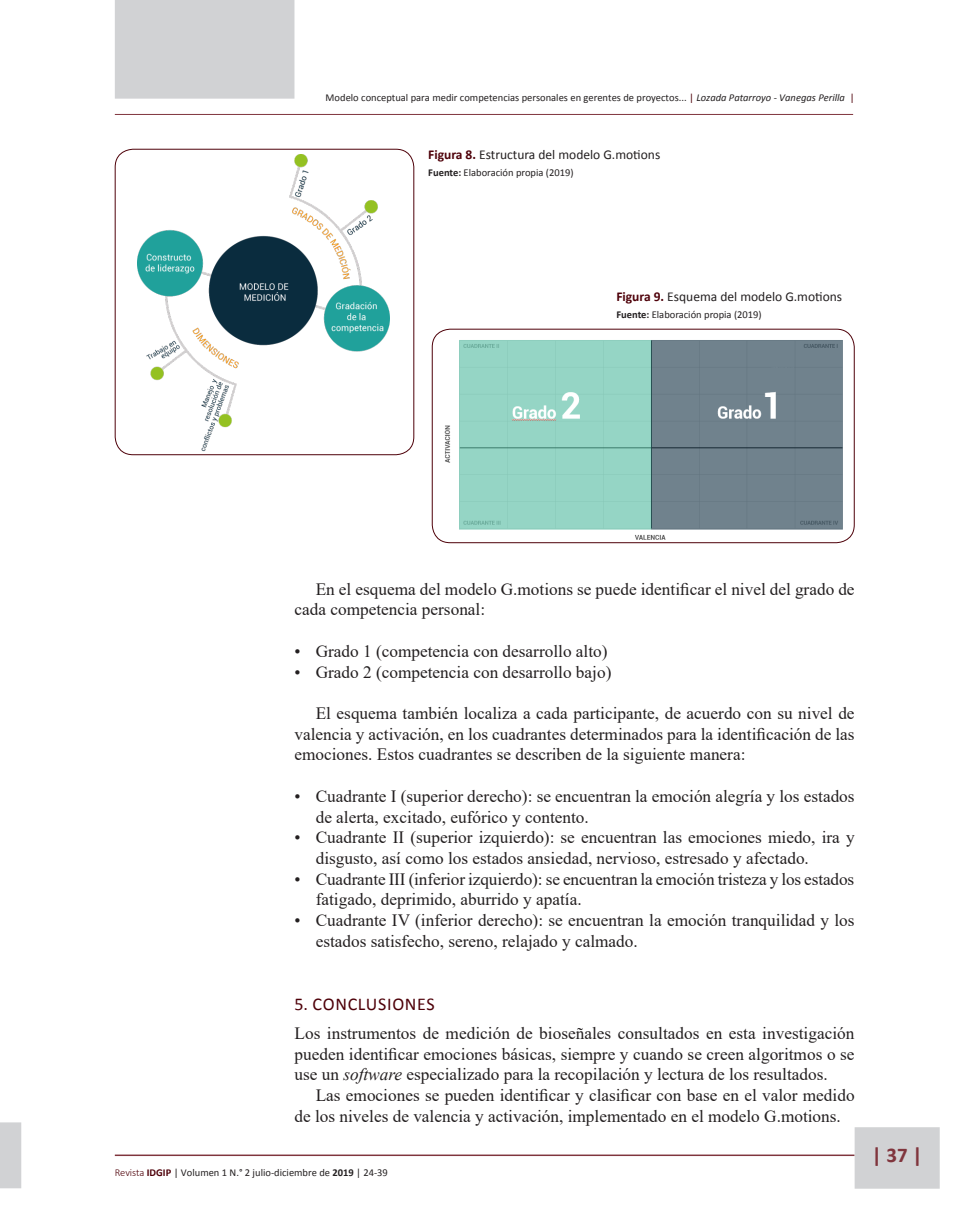
<style>
.page{position:relative;width:961px;height:1231px;background:#fff}
.page>*{position:absolute;margin:0;border:0;box-sizing:border-box;transform-origin:0 0}
.t1{font:700 21px "Calibri";color:#80353d}
.n1{font:18px "Calibri";letter-spacing:.04em;color:#4e0009}
.pp{font:17.25px/20.7px "Times New Roman";color:#231f20}
.C__de_texto{font:17.25px/20.7px "Times New Roman";color:#231f20}
.t2{font:14.4px "Times New Roman";color:#231f20}
.tit-figura{font:13.5px "Calibri";color:#231f20}
.t3{font:13.2px "Times New Roman";color:#231f20}
.tit-figura-2{font:10.5px "Calibri";color:#231f20}
.s1{color:#4e0009}
.s2{font-style:italic}
.s3{font-weight:700;color:#4e0009}
.s4{font-weight:700}
.s5{font-weight:300;color:#4e0009}
</style>
<div class="page">
<hr style="left:115px;top:1154px;width:739px;height:2px;background:#80353d">
<hr style="left:115px;top:114px;width:738px;height:1px;background:#80353d">
<div style="left:115px;top:0;width:179px;height:99px;background:#d1d2d4"></div>
<div style="left:854px;top:1127px;width:85px;height:61px;background:#d1d2d4"></div>
<img style="left:137px;top:155px;width:253px;height:297px">
<div style="left:115px;top:149px;width:299px;height:306px;border:1px solid #4e0009;border-radius:18px"></div>
<img style="left:444px;top:340px;width:401px;height:201px">
<div style="left:432px;top:329px;width:422px;height:214px;border:1px solid #4e0009;border-radius:18px"></div>
<svg style="left:0;top:1122px;width:21px;height:66px"></svg>
<p class="tit-figura-2" style="left:325px;top:91px;width:530px">Modelo conceptual para medir competencias personales en gerentes de proyectos... <span class="s1">|</span> <span class="s2">Lozada Patarroyo - Vanegas Perilla</span> <span class="s1">|</span></p>
<p class="tit-figura" style="left:428px;top:146px;width:233px"><span class="s3">Figura 8.</span> Estructura del modelo G.motions</p>
<p class="tit-figura-2" style="left:428px;top:166px;width:147px"><span class="s4">Fuente:</span> Elaboración propia (2019)</p>
<p class="tit-figura" style="left:616px;top:288px;width:227px"><span class="s3">Figura 9.</span> Esquema del modelo G.motions</p>
<p class="tit-figura-2" style="left:616px;top:308px;width:147px"><span class="s4">Fuente:</span> Elaboración propia (2019)</p>
<p class="C__de_texto" style="left:294px;top:578px;width:561px;text-indent:21px">En el esquema del modelo G.motions se puede identificar el nivel del grado de cada competencia personal:</p>
<p class="pp" style="left:294px;top:640px;width:314px">• Grado 1 (competencia con desarrollo alto)</p>
<p class="pp" style="left:294px;top:661px;width:318px">• Grado 2 (competencia con desarrollo bajo)</p>
<p class="C__de_texto" style="left:294px;top:702px;width:561px;text-align:justify;text-indent:21px">El esquema también localiza a cada participante, de acuerdo con su nivel de valencia y activación, en los cuadrantes determinados para la identificación de las emociones. Estos cuadrantes se describen de la siguiente manera:</p>
<p class="pp" style="left:316px;top:785px;width:540px;text-indent:-21px">• Cuadrante I (superior derecho): se encuentran la emoción alegría y los estados de alerta, excitado, eufórico y contento.</p>
<p class="pp" style="left:316px;top:826px;width:540px;text-indent:-21px">• Cuadrante II (superior izquierdo): se encuentran las emociones miedo, ira y disgusto, así como los estados ansiedad, nervioso, estresado y afectado.</p>
<p class="pp" style="left:316px;top:868px;width:540px;text-indent:-21px">• Cuadrante III (inferior izquierdo): se encuentran la emoción tristeza y los estados fatigado, deprimido, aburrido y apatía.</p>
<p class="pp" style="left:316px;top:909px;width:540px;text-indent:-21px">• Cuadrante IV (inferior derecho): se encuentran la emoción tranquilidad y los estados satisfecho, sereno, relajado y calmado.</p>
<p class="t3" style="left:364px;top:583px;width:563px">En el esquema del modelo G.motions se puede identificar el nivel del grado de cada competencia personal:</p>
<p class="t2" style="left:638px;top:717px;width:16px">14</p>
<p class="n1" style="left:294px;top:992px;width:142px">5. CONCLUSIONES</p>
<p class="pp" style="left:294px;top:1022px;width:561px;text-align:justify">Los instrumentos de medición de bioseñales consultados en esta investigación pueden identificar emociones básicas, siempre y cuando se creen algoritmos o se use un <span class="s2">software</span> especializado para la recopilación y lectura de los resultados.</p>
<p class="C__de_texto" style="left:294px;top:1084px;width:561px;text-indent:21px">Las emociones se pueden identificar y clasificar con base en el valor medido de los niveles de valencia y activación, implementado en el modelo G.motions.</p>
<p class="tit-figura-2" style="left:115px;top:1166px;width:275px"><span class="s5">Revista</span> <span class="s3">IDGIP</span> | Volumen 1 N.° 2 julio-diciembre de <span class="s4">2019</span> | 24-39</p>
<p class="t1" style="left:871px;top:1141px;width:52px">| 37 |</p>
</div>
